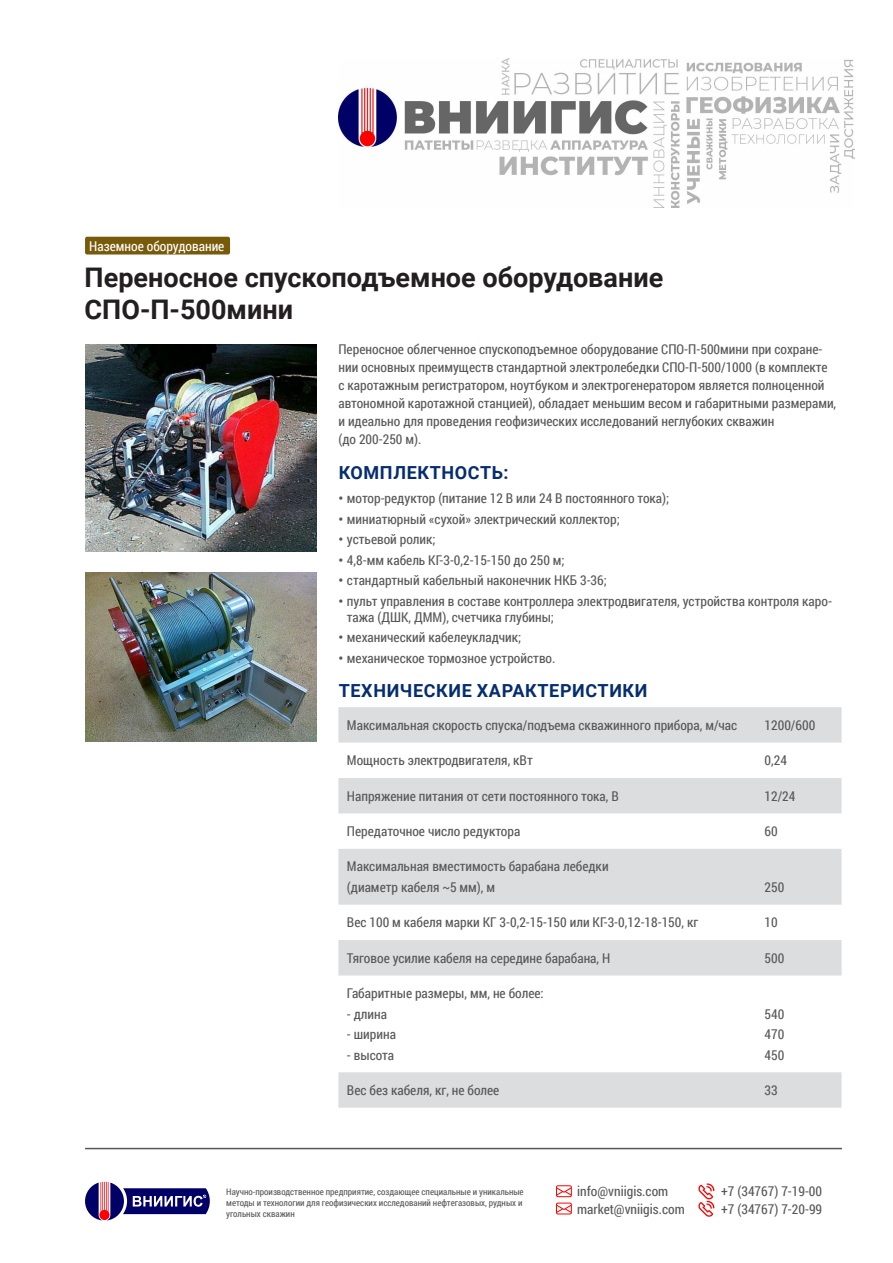
<style>
.page{position:relative;width:893px;height:1263px;background:#fff}
.page>*{position:absolute;margin:0;border:0;box-sizing:border-box;transform-origin:0 0}
.Заголовок{font:700 27px/32.4px "Roboto";color:#231f20}
.Подзаголовок_H3{font:700 18px "Roboto";letter-spacing:.035em;color:#052d6f}
.Paragraph{font:13.5px/18px "Roboto Condensed";color:#57585a}
.Наземное_оборудование{font:13.5px "Roboto Condensed";color:#fff}
.t1{font:9px/10.8px "Roboto Condensed";color:#57585a}
.s1{font-family:"Roboto";font-weight:700}
</style>
<div class="page">
<hr style="left:85px;top:1148px;width:757px;height:1px;background:#57585a">
<svg style="left:85px;top:1182px;width:125px;height:38px"></svg>
<svg style="left:556px;top:1185px;width:16px;height:29px"></svg>
<svg style="left:698px;top:1183px;width:16px;height:34px"></svg>
<img style="left:338px;top:58px;width:517px;height:149px">
<div style="left:85px;top:237px;width:145px;height:17px;background:#785a0b;border-radius:2px"></div>
<img style="left:85px;top:344px;width:231px;height:208px">
<svg style="left:338px;top:707px;width:504px;height:401px"></svg>
<img style="left:85px;top:572px;width:231px;height:170px">
<p class="Наземное_оборудование" style="left:89px;top:238px;width:137px">Наземное оборудование</p>
<p class="Заголовок" style="left:85px;top:260px;width:580px">Переносное спускоподъемное оборудование<br>СПО-П-500мини</p>
<p class="Paragraph" style="left:338px;top:341px;width:499px">Переносное облегченное спускоподъемное оборудование СПО-П-500мини при сохране&shy;нии основных преимуществ стандартной электролебедки СПО-П-500/1000 (в комплекте с каротажным регистратором, ноутбуком и электрогенератором является полноценной автономной каротажной станцией), обладает меньшим весом и габаритными размерами, и идеально для проведения геофизических исследований неглубоких скважин<br>(до 200-250 м).</p>
<p class="Подзаголовок_H3" style="left:339px;top:460px;width:171px">КОМПЛЕКТНОСТЬ:</p>
<p class="Paragraph" style="left:338px;top:490px;width:332px"><span class="s1">•</span> мотор-редуктор (питание 12 В или 24 В постоянного тока);</p>
<p class="Paragraph" style="left:338px;top:510px;width:283px"><span class="s1">•</span> миниатюрный «сухой» электрический коллектор;</p>
<p class="Paragraph" style="left:338px;top:531px;width:99px"><span class="s1">•</span> устьевой ролик;</p>
<p class="Paragraph" style="left:338px;top:551px;width:228px"><span class="s1">•</span> 4,8-мм кабель КГ-3-0,2-15-150 до 250 м;</p>
<p class="Paragraph" style="left:338px;top:571px;width:270px"><span class="s1">•</span> стандартный кабельный наконечник НКБ 3-36;</p>
<p class="Paragraph" style="left:347px;top:593px;width:486px;line-height:16.2px;text-indent:-9px"><span class="s1">•</span> пульт управления в составе контроллера электродвигателя, устройства контроля каро&shy;тажа (ДШК, ДММ), счетчика глубины;</p>
<p class="Paragraph" style="left:338px;top:629px;width:184px"><span class="s1">•</span> механический кабелеукладчик;</p>
<p class="Paragraph" style="left:338px;top:649px;width:219px"><span class="s1">•</span> механическое тормозное устройство.</p>
<p class="Подзаголовок_H3" style="left:339px;top:678px;width:310px">ТЕХНИЧЕСКИЕ ХАРАКТЕРИСТИКИ</p>
<p class="Paragraph" style="left:347px;top:716px;width:392px">Максимальная скорость спуска/подъема скважинного прибора, м/час</p>
<p class="Paragraph" style="left:765px;top:716px;width:52px">1200/600</p>
<p class="Paragraph" style="left:347px;top:751px;width:187px">Мощность электродвигателя, кВт</p>
<p class="Paragraph" style="left:765px;top:751px;width:24px">0,24</p>
<p class="Paragraph" style="left:347px;top:787px;width:273px">Напряжение питания от сети постоянного тока, В</p>
<p class="Paragraph" style="left:765px;top:787px;width:32px">12/24</p>
<p class="Paragraph" style="left:347px;top:822px;width:175px">Передаточное число редуктора</p>
<p class="Paragraph" style="left:765px;top:822px;width:15px">60</p>
<p class="Paragraph" style="left:347px;top:858px;width:263px">Максимальная вместимость барабана лебедки</p>
<p class="Paragraph" style="left:347px;top:878px;width:150px">(диаметр кабеля ~5 мм), м</p>
<p class="Paragraph" style="left:765px;top:878px;width:21px">250</p>
<p class="Paragraph" style="left:347px;top:914px;width:353px">Вес 100 м кабеля марки КГ 3-0,2-15-150 или КГ-3-0,12-18-150, кг</p>
<p class="Paragraph" style="left:765px;top:914px;width:15px">10</p>
<p class="Paragraph" style="left:347px;top:949px;width:265px">Тяговое усилие кабеля на середине барабана, Н</p>
<p class="Paragraph" style="left:765px;top:949px;width:21px">500</p>
<p class="Paragraph" style="left:347px;top:984px;width:198px">Габаритные размеры, мм, не более:</p>
<p class="Paragraph" style="left:347px;top:1005px;width:42px">- длина</p>
<p class="Paragraph" style="left:347px;top:1025px;width:51px">- ширина</p>
<p class="Paragraph" style="left:347px;top:1046px;width:49px">- высота</p>
<p class="Paragraph" style="left:765px;top:1005px;width:21px">540</p>
<p class="Paragraph" style="left:765px;top:1025px;width:21px">470</p>
<p class="Paragraph" style="left:765px;top:1046px;width:21px">450</p>
<p class="Paragraph" style="left:347px;top:1081px;width:154px">Вес без кабеля, кг, не более</p>
<p class="Paragraph" style="left:765px;top:1081px;width:15px">33</p>
<p class="t1" style="left:226px;top:1186px;width:299px">Научно-производственное предприятие, создающее специальные и уникальные методы и технологии для геофизических исследований нефтегазовых, рудных и угольных скважин</p>
<p class="Paragraph" style="left:577px;top:1183px;width:109px;line-height:17.4px">info@vniigis.com market@vniigis.com</p>
<p class="Paragraph" style="left:721px;top:1183px;width:102px;line-height:17.4px">+7 (34767) 7-19-00 +7 (34767) 7-20-99</p>
</div>
